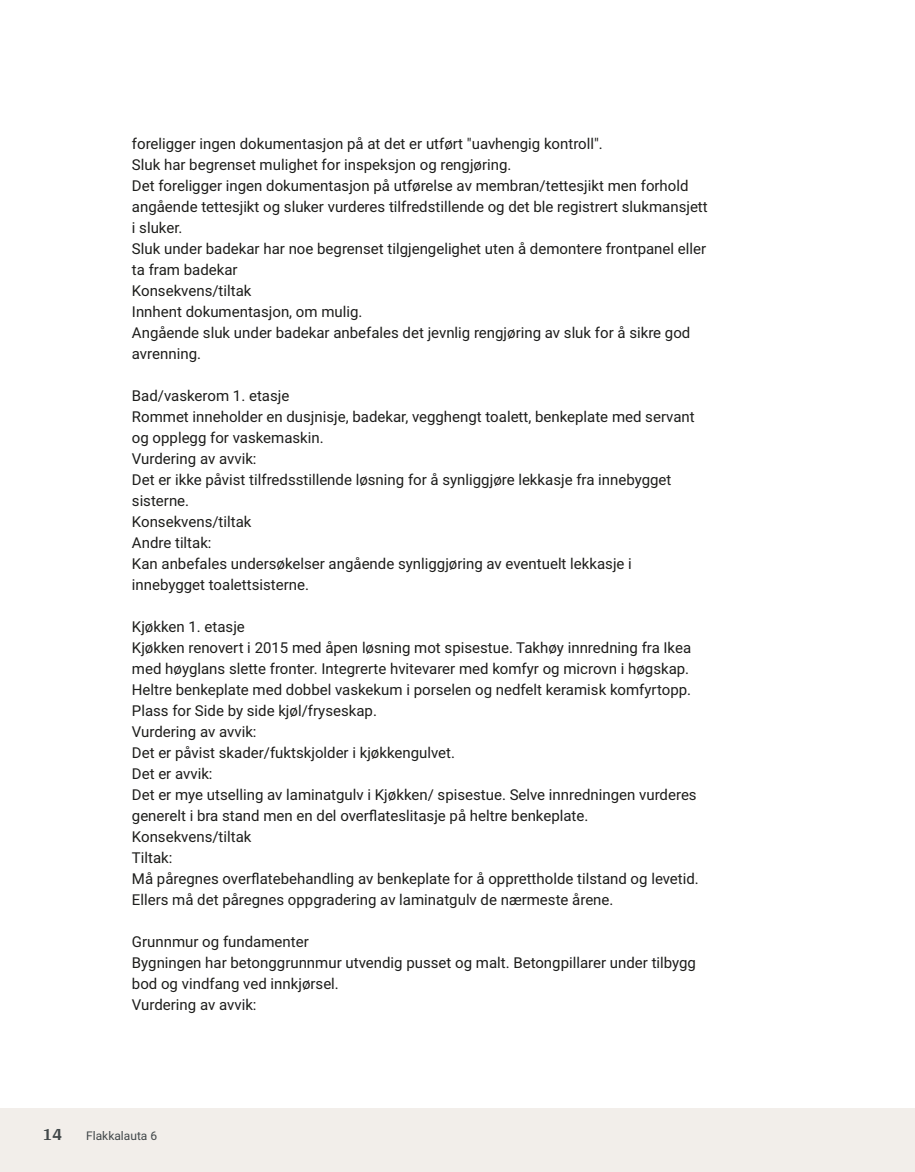
<style>
.page{position:relative;width:915px;height:1172px;background:#fff}
.page>*{position:absolute;margin:0;border:0;box-sizing:border-box;transform-origin:0 0}
.t1{font:700 18px "Arya";color:#414749}
.t2{font:15px/21px "Roboto Vitec";color:#1d1d1b}
.t3{font:12px "Roboto Vitec";color:#414749}
</style>
<div class="page">
<div style="left:0;top:1108px;width:914px;height:64px;background:#f2eeea"></div>
<p class="t2" style="left:132px;top:132px;width:577px">foreligger ingen dokumentasjon på at det er utført "uavhengig kontroll".<br>Sluk har begrenset mulighet for inspeksjon og rengjøring.<br>Det foreligger ingen dokumentasjon på utførelse av membran/ tettesjikt men forhold angående tettesjikt og sluker vurderes tilfredstillende og det ble registrert slukmansjett i sluker.<br>Sluk under badekar har noe begrenset tilgjengelighet uten å demontere frontpanel eller ta fram badekar<br>Konsekvens/ tiltak<br>Innhent dokumentasjon, om mulig.<br>Angående sluk under badekar anbefales det jevnlig rengjøring av sluk for å sikre god avrenning.</p>
<p class="t2" style="left:132px;top:384px;width:564px">Bad/ vaskerom 1. etasje<br>Rommet inneholder en dusjnisje, badekar, vegghengt toalett, benkeplate med servant og opplegg for vaskemaskin.<br>Vurdering av avvik:<br>Det er ikke påvist tilfredsstillende løsning for å synliggjøre lekkasje fra innebygget sisterne.<br>Konsekvens/ tiltak<br>Andre tiltak:<br>Kan anbefales undersøkelser angående synliggjøring av eventuelt lekkasje i innebygget toalettsisterne.</p>
<p class="t2" style="left:132px;top:615px;width:568px">Kjøkken 1. etasje<br>Kjøkken renovert i 2015 med åpen løsning mot spisestue. Takhøy innredning fra Ikea med høyglans slette fronter. Integrerte hvitevarer med komfyr og microvn i høgskap.<br>Heltre benkeplate med dobbel vaskekum i porselen og nedfelt keramisk komfyrtopp.<br>Plass for Side by side kjøl/ fryseskap.<br>Vurdering av avvik:<br>Det er påvist skader/ fuktskjolder i kjøkkengulvet.<br>Det er avvik:<br>Det er mye utselling av laminatgulv i Kjøkken/ spisestue. Selve innredningen vurderes generelt i bra stand men en del overflateslitasje på heltre benkeplate.<br>Konsekvens/ tiltak<br>Tiltak:<br>Må påregnes overflatebehandling av benkeplate for å opprettholde tilstand og levetid.<br>Ellers må det påregnes oppgradering av laminatgulv de nærmeste årene.</p>
<p class="t2" style="left:132px;top:930px;width:565px">Grunnmur og fundamenter<br>Bygningen har betonggrunnmur utvendig pusset og malt. Betongpillarer under tilbygg bod og vindfang ved innkjørsel.<br>Vurdering av avvik:</p>
<p class="t1" style="left:43px;top:1123px;width:21px">14</p>
<p class="t3" style="left:86px;top:1127px;width:73px">Flakkalauta 6</p>
</div>
